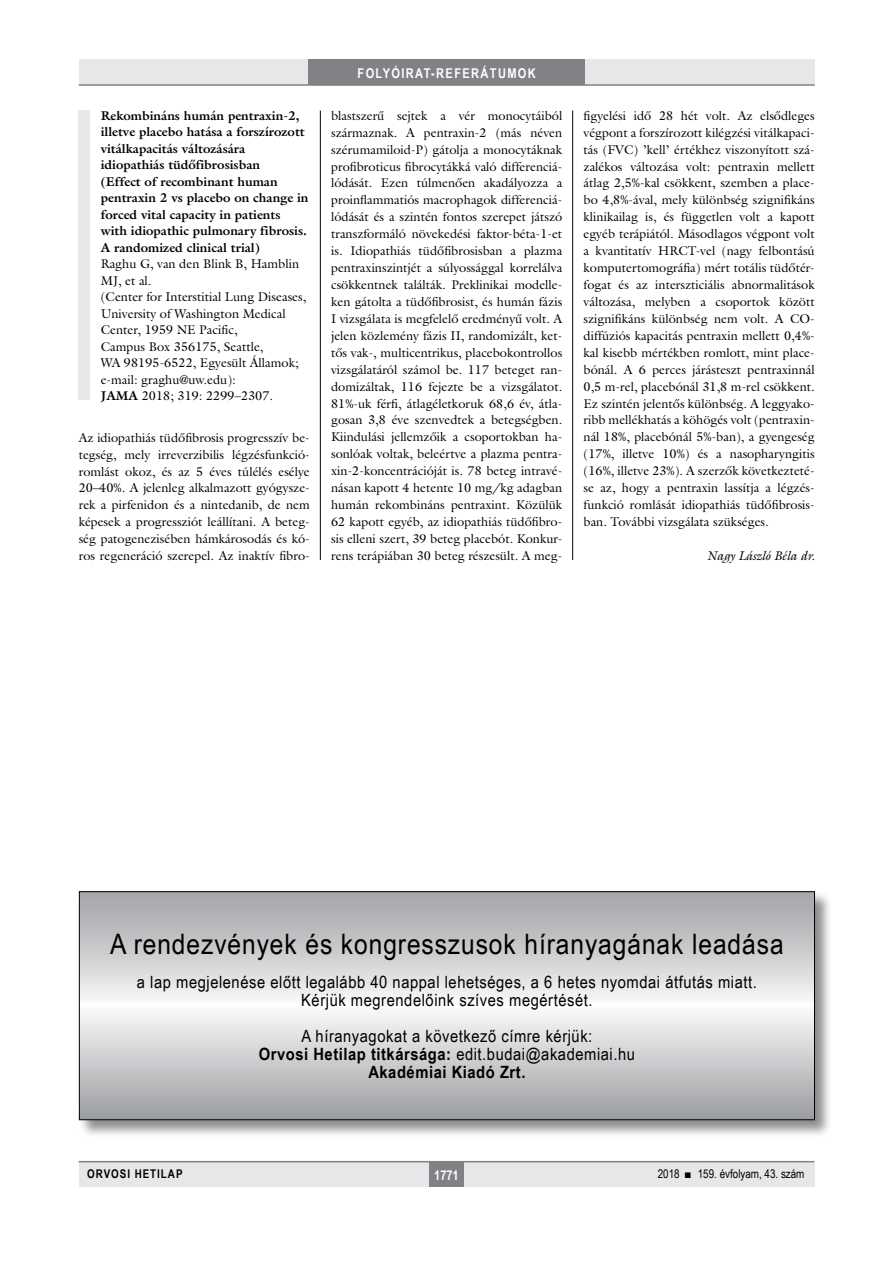
<style>
.page{position:relative;width:893px;height:1263px;background:#fff}
.page>*{position:absolute;margin:0;border:0;box-sizing:border-box;transform-origin:0 0}
.Rendezvenyek{font:28.2px "Arial Narrow";letter-spacing:.03em;color:#000;scale:1.06 1}
.Rendezvenyek-2{font:16.95px "Arial Narrow";letter-spacing:.03em;color:#000;scale:1.06 1}
.Rendezvenyek-3{font:700 16.95px "Arial Narrow";letter-spacing:.03em;color:#000;scale:1.06 1}
.rovatcim_jo{font:700 13.5px "Arial Narrow";letter-spacing:.1em;color:#fff}
.oldalszam{font:700 13.5px "Arial Narrow";color:#fff}
.ref-tompa{font:12.75px/17px "Galliard Reg";color:#000;text-align:justify}
.ref-lead{font:700 12.75px/16.5px "Galliard Reg";color:#000}
.ref-Body{font:italic 12.75px "Galliard Reg";color:#000}
.pagina{font:12px "Arial Narrow";color:#000}
.pagina-2{font:700 12px "Arial Narrow";letter-spacing:.08em;color:#000}
.s1{font-weight:400}
</style>
<div class="page">
<div style="left:79px;top:1161px;width:735px;height:25px;background:#e6e7e8"></div>
<div style="left:429px;top:1161px;width:34px;height:25px;background:#808285"></div>
<hr style="left:79px;top:1161px;width:735px;height:1px;background:#808285">
<div style="left:79px;top:60px;width:735px;height:25px;background:#e6e7e8"></div>
<div style="left:308px;top:60px;width:277px;height:25px;background:#808285"></div>
<hr style="left:79px;top:84px;width:736px;height:2px;background:#808285">
<hr style="left:320px;top:111px;width:1px;height:1026px;background:#000">
<hr style="left:572px;top:111px;width:1px;height:1026px;background:#000">
<div style="left:79px;top:560px;width:736px;height:577px;background:#fff"></div>
<div style="left:79px;top:111px;width:11px;height:289px;background:#e6e7e8"></div>
<div style="left:79px;top:891px;width:753px;height:247px;background:#000;opacity:.45"></div>
<svg style="left:81px;top:893px;width:732px;height:225px;background:#cbccce"></svg>
<div style="left:79px;top:891px;width:736px;height:229px;border:1px solid #000"></div>
<p class="ref-lead" style="left:101px;top:107px;width:209px">Rekombináns humán pentraxin-2, illetve placebo hatása a forszírozott vitálkapacitás változására idiopathiás tüdőfibrosisban<br>(Effect of recombinant human pentraxin 2 vs placebo on change in forced vital capacity in patients with idiopathic pulmonary fibrosis.<br>A randomized clinical trial)<br><span class="s1">Raghu G, van den Blink B, Hamblin<br>MJ, et al.<br>(Center for Interstitial Lung Diseases,<br>University of Washington Medical<br>Center, 1959 NE Pacific,<br>Campus Box 356175, Seattle,<br>WA 98195-6522, Egyesült Államok; e-mail: graghu@uw.edu):<br></span>JAMA <span class="s1">2018; 319: 2299–2307.</span></p>
<p class="ref-tompa" style="left:79px;top:429px;width:233px">Az idiopathiás tüdőfibrosis progresszív be&shy;tegség, mely irreverzibilis légzésfunkció&shy;romlást okoz, és az 5 éves túlélés esélye 20–40%. A jelenleg alkalmazott gyógysze&shy;rek a pirfenidon és a nintedanib, de nem képesek a progressziót leállítani. A beteg&shy;ség patogenezisében hámkárosodás és kó&shy;ros regeneráció szerepel. Az inaktív fibro-</p>
<p class="rovatcim_jo" style="left:358px;top:63px;width:180px">FOLYÓIRAT-REFERÁTUMOK</p>
<p class="ref-tompa" style="left:331px;top:107px;width:233px">blastszerű sejtek a vér monocytáiból származnak. A pentraxin-2 (más néven szérumamiloid-P) gátolja a monocytáknak profibroticus fibrocytákká való differenciá&shy;lódását. Ezen túlmenően akadályozza a proinflammatiós macrophagok differenciá&shy;lódását és a szintén fontos szerepet játszó transzformáló növekedési faktor-béta-1-et is. Idiopathiás tüdőfibrosisban a plazma pentraxinszintjét a súlyossággal korrelálva csökkentnek találták. Preklinikai modelle&shy;ken gátolta a tüdőfibrosist, és humán fázis I vizsgálata is megfelelő eredményű volt. A jelen közlemény fázis II, randomizált, ket&shy;tős vak-, multicentrikus, placebokontrollos vizsgálatáról számol be. 117 beteget ran&shy;domizáltak, 116 fejezte be a vizsgálatot.<br>81%-uk férfi, átlagéletkoruk 68,6 év, átla&shy;gosan 3,8 éve szenvedtek a betegségben.<br>Kiindulási jellemzőik a csoportokban ha&shy;sonlóak voltak, beleértve a plazma pentra&shy;xin-2-koncentrációját is. 78 beteg intravé&shy;násan kapott 4 hetente 10 mg/kg adagban humán rekombináns pentraxint. Közülük 62 kapott egyéb, az idiopathiás tüdőfibro&shy;sis elleni szert, 39 beteg placebót. Konkur&shy;rens terápiában 30 beteg részesült. A meg-</p>
<p class="ref-tompa" style="left:584px;top:107px;width:233px">figyelési idő 28 hét volt. Az elsődleges végpont a forszírozott kilégzési vitálkapaci&shy;tás (FVC) ’kell’ értékhez viszonyított szá&shy;zalékos változása volt: pentraxin mellett átlag 2,5%-kal csökkent, szemben a place&shy;bo 4,8%-ával, mely különbség szignifikáns klinikailag is, és független volt a kapott egyéb terápiától. Másodlagos végpont volt a kvantitatív HRCT-vel (nagy felbontású komputertomográfia) mért totális tüdőtér&shy;fogat és az interszticiális abnormalitások változása, melyben a csoportok között szignifikáns különbség nem volt. A CO&shy;diffúziós kapacitás pentraxin mellett 0,4%- kal kisebb mértékben romlott, mint place&shy;bónál. A 6 perces járásteszt pentraxinnál 0,5 m-rel, placebónál 31,8 m-rel csökkent.<br>Ez szintén jelentős különbség. A leggyako&shy;ribb mellékhatás a köhögés volt (pentraxin&shy;nál 18%, placebónál 5%-ban), a gyengeség (17%, illetve 10%) és a nasopharyngitis (16%, illetve 23%). A szerzők következteté&shy;se az, hogy a pentraxin lassítja a légzés&shy;funkció romlását idiopathiás tüdőfibrosis&shy;ban. További vizsgálata szükséges.</p>
<p class="ref-Body" style="left:706px;top:548px;width:110px">Nagy László Béla dr.</p>
<p class="Rendezvenyek" style="left:110px;top:923px;width:637px">A rendezvények és kongresszusok híranyagának leadása</p>
<p class="Rendezvenyek-2" style="left:137px;top:970px;width:586px">a lap megjelenése előtt legalább 40 nappal lehetséges, a 6 hetes nyomdai átfutás miatt.</p>
<p class="Rendezvenyek-2" style="left:301px;top:988px;width:276px">Kérjük megrendelőink szíves megértését.</p>
<p class="Rendezvenyek-2" style="left:301px;top:1024px;width:276px">A híranyagokat a következő címre kérjük:</p>
<p class="Rendezvenyek-3" style="left:259px;top:1042px;width:356px">Orvosi Hetilap titkársága: <span class="s1">edit.budai@akademiai.hu</span></p>
<p class="Rendezvenyek-3" style="left:368px;top:1060px;width:150px">Akadémiai Kiadó Zrt.</p>
<p class="pagina-2" style="left:87px;top:1165px;width:97px">ORVOSI HETILAP</p>
<p class="oldalszam" style="left:434px;top:1165px;width:26px">1771</p>
<p class="pagina" style="left:658px;top:1165px;width:148px">2018 ■ 159. évfolyam, 43. szám</p>
</div>
